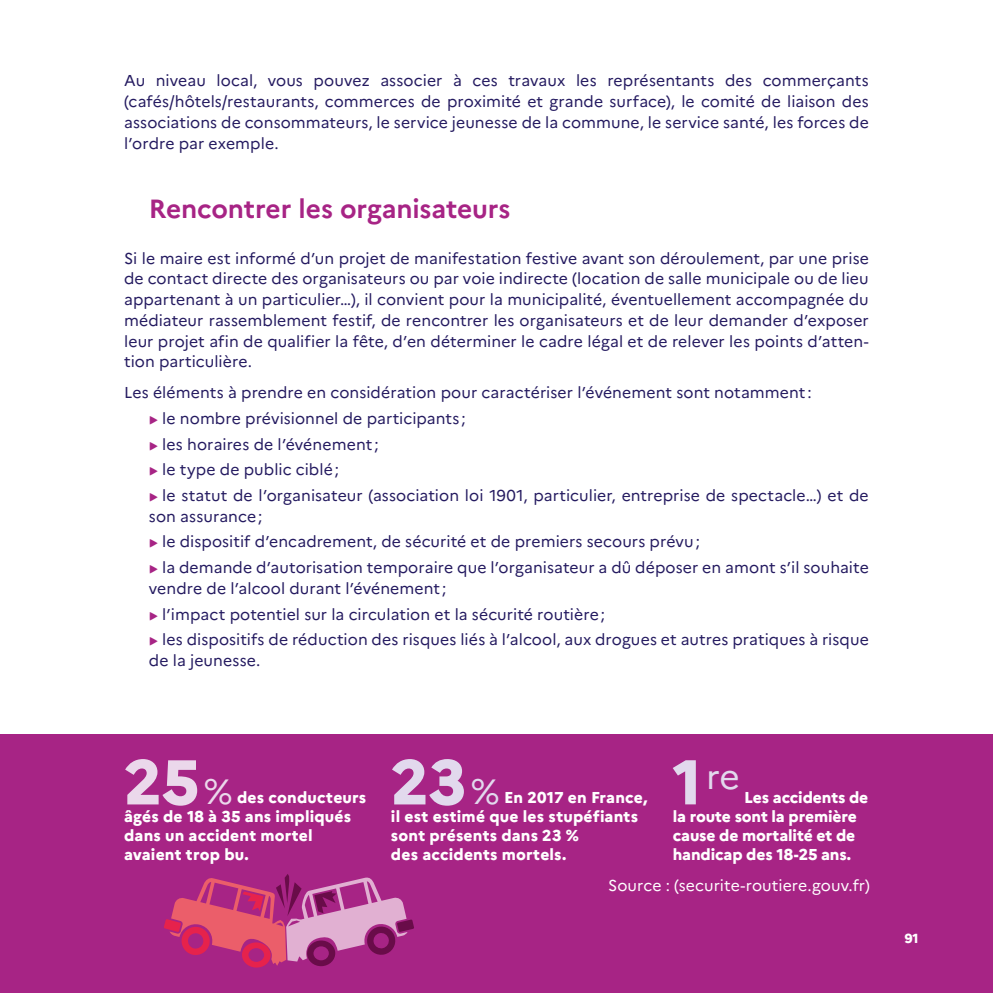
<style>
.page{position:relative;width:993px;height:993px;background:#fff}
.page>*{position:absolute;margin:0;border:0;box-sizing:border-box;transform-origin:0 0}
.t1{font:800 63px "Marianne";color:#e2d9ed}
.t2{font:800 63px "Marianne";color:#ebd8eb}
.t3{font:35px "Marianne";color:#e2d9ed}
.t4{font:700 26.25px "Marianne";letter-spacing:-.005em;color:#a72485}
._04_PARAG-1{font:15.75px/20.8px "Marianne";letter-spacing:.005em;color:#241a60}
.t5{font:800 15.75px/19.2px "Marianne";letter-spacing:.01em;color:#fff}
.t6{font:800 15.75px/19.2px "Marianne";letter-spacing:-.01em;color:#fff}
.t7{font:15.75px "Marianne";letter-spacing:.005em;color:#fff}
.t8{font:800 13.12px "Marianne";color:#fff}
.s1{font-family:"Tisa Pro";color:#a72485}
.s2{font-weight:400;font-size:35px}
.s3{font-weight:800;font-size:63px}
</style>
<div class="page">
<div style="left:0;top:734px;width:992px;height:258px;background:#a72485"></div>
<svg style="left:164px;top:874px;width:250px;height:93px"></svg>
<p class="_04_PARAG-1" style="left:124px;top:70px;width:746px;text-align:justify">Au niveau local, vous pouvez associer à ces travaux les représentants des commerçants (cafés/hôtels/restaurants, commerces de proximité et grande surface), le comité de liaison des associations de consommateurs, le service jeunesse de la commune, le service santé, les forces de l’ordre par exemple.</p>
<h3 class="t4" style="left:149px;top:193px;width:363px">Rencontrer les organisateurs</h3>
<p class="_04_PARAG-1" style="left:124px;top:247px;width:746px;text-align:justify">Si le maire est informé d’un projet de manifestation festive avant son déroulement, par une prise de contact directe des organisateurs ou par voie indirecte (location de salle municipale ou de lieu appartenant à un particulier…), il convient pour la municipalité, éventuellement accompagnée du médiateur rassemblement festif, de rencontrer les organisateurs et de leur demander d’exposer leur projet afin de qualifier la fête, d’en déterminer le cadre légal et de relever les points d’atten&shy;tion particulière.</p>
<p class="_04_PARAG-1" style="left:124px;top:382px;width:689px">Les éléments à prendre en considération pour caractériser l’événement sont notamment :</p>
<p class="_04_PARAG-1" style="left:149px;top:407px;width:318px"><span class="s1">▸</span> le nombre prévisionnel de participants ;</p>
<p class="_04_PARAG-1" style="left:149px;top:433px;width:231px"><span class="s1">▸</span> les horaires de l’événement ;</p>
<p class="_04_PARAG-1" style="left:149px;top:459px;width:192px"><span class="s1">▸</span> le type de public ciblé;</p>
<p class="_04_PARAG-1" style="left:149px;top:484px;width:721px"><span class="s1">▸</span> le statut de l’organisateur (association loi 1901, particulier, entreprise de spectacle…) et de son assurance;</p>
<p class="_04_PARAG-1" style="left:149px;top:531px;width:552px"><span class="s1">▸</span> le dispositif d’encadrement, de sécurité et de premiers secours prévu;</p>
<p class="_04_PARAG-1" style="left:149px;top:557px;width:721px"><span class="s1">▸</span> la demande d’autorisation temporaire que l’organisateur a dû déposer en amont s’il souhaite vendre de l’alcool durant l’événement ;</p>
<p class="_04_PARAG-1" style="left:149px;top:603px;width:457px"><span class="s1">▸</span> l’impact potentiel sur la circulation et la sécurité routière;</p>
<p class="_04_PARAG-1" style="left:149px;top:629px;width:721px"><span class="s1">▸</span> les dispositifs de réduction des risques liés à l’alcool, aux drogues et autres pratiques à risque de la jeunesse.</p>
<p class="t2" style="left:124px;top:743px;width:110px">25<span class="s2">%</span></p>
<p class="t5" style="left:124px;top:787px;width:243px;text-indent:113px">des conducteurs âgés de 18 à 35 ans impliqués dans un accident mortel avaient trop bu.</p>
<p class="t1" style="left:391px;top:743px;width:110px">23<span class="s2">%</span></p>
<p class="t3" style="left:672px;top:754px;width:69px"><span class="s3">1</span>re</p>
<p class="t6" style="left:672px;top:787px;width:197px;text-indent:71px">Les accidents de la route sont la première cause de mortalité et de handicap des 18-25 ans.</p>
<p class="t7" style="left:608px;top:875px;width:263px">Source : (securite-routiere.gouv.fr)</p>
<p class="t5" style="left:391px;top:787px;width:258px;text-indent:113px">En 2017 en France, il est estimé que les stupéfiants sont présents dans 23 %<br>des accidents mortels.</p>
<p class="t8" style="left:904px;top:930px;width:15px">91</p>
</div>
